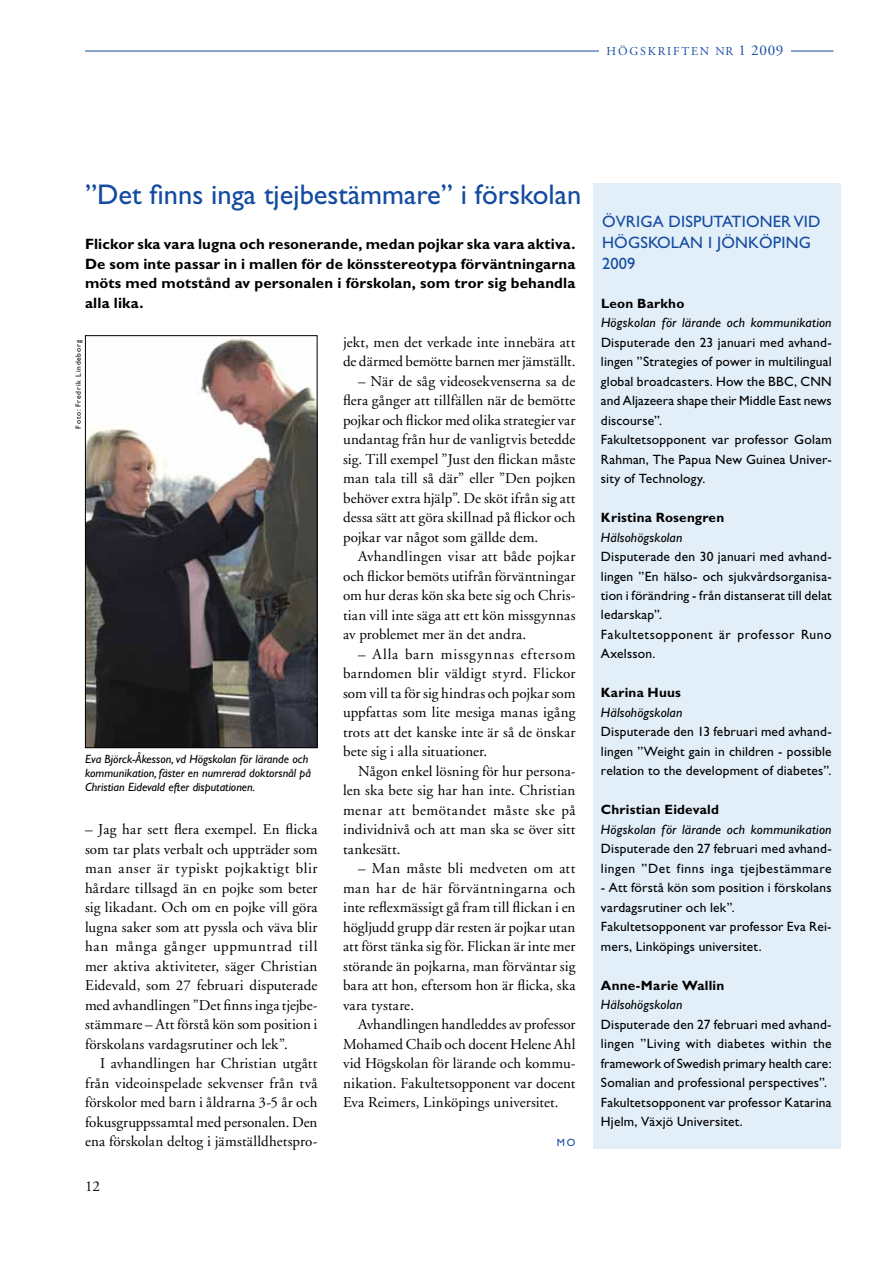
<style>
.page{position:relative;width:893px;height:1263px;background:#fff}
.page>*{position:absolute;margin:0;border:0;box-sizing:border-box;transform-origin:0 0}
.t1{font:28.5px "Gill Sans";color:#144ba0}
.t2{font:16.5px/21px "Gill Sans";letter-spacing:.01em;color:#144ba0}
.t3{font:15px/19.5px "Adobe Garamond";letter-spacing:.005em;color:#000;text-align:justify}
.t4{font:700 15px/19.5px "Gill Sans";letter-spacing:.01em;color:#000;text-align:justify}
.t5{font:13.5px/19.5px "Gill Sans";letter-spacing:.015em;color:#000}
.t6{font:italic 13.5px "Gill Sans";letter-spacing:.015em;color:#000}
.t7{font:700 13.5px "Gill Sans";letter-spacing:.015em;color:#000}
.t8{font:13.5px/19.5px "Gill Sans";letter-spacing:.04em;color:#000}
.t9{font:italic 12px/14.4px "Gill Sans";color:#000}
.t10{font:12px "Adobe Garamond";letter-spacing:.15em;color:#144ba0}
.t11{font:10.5px "Gill Sans";color:#144ba0}
.t12{font:7.5px "Gill Sans";letter-spacing:.1em;color:#000}
.s1{font-size:15px}
</style>
<div class="page">
<hr style="left:85px;top:51px;width:748px;height:1px;background:#144ba0">
<div style="left:599px;top:44px;width:192px;height:20px;background:#fff"></div>
<div style="left:593px;top:183px;width:248px;height:965px;background:#e2eff9"></div>
<img style="left:87px;top:337px;width:228px;height:409px">
<div style="left:85px;top:335px;width:232px;height:413px;border:1px solid #000"></div>
<p class="t10" style="left:607px;top:44px;width:178px">HÖGSKRIFTEN NR <span class="s1">1 2009</span></p>
<h1 class="t1" style="left:85px;top:178px;width:498px">”Det finns inga tjejbestämmare” i förskolan</h1>
<p class="t4" style="left:85px;top:234px;width:492px">Flickor ska vara lugna och resonerande, medan pojkar ska vara aktiva.<br>De som inte passar in i mallen för de könsstereotypa förväntningarna möts med motstånd av personalen i förskolan, som tror sig behandla alla lika.</p>
<p class="t12" style="left:74px;top:428px;width:90px;rotate:-90deg">Foto: Fredrik Lindeborg</p>
<p class="t9" style="left:85px;top:751px;width:227px">Eva Björck-Åkesson, vd Högskolan för lärande och kommunikation, fäster en numrerad doktorsnål på<br>Christian Eidevald efter disputationen.</p>
<p class="t3" style="left:85px;top:820px;width:234px">– Jag har sett flera exempel. En flicka som tar plats verbalt och uppträder som man anser är typiskt pojkaktigt blir hårdare tillsagd än en pojke som beter sig likadant. Och om en pojke vill göra lugna saker som att pyssla och väva blir han många gånger uppmuntrad till mer aktiva aktiviteter, säger Christian Eidevald, som 27 februari disputerade med avhandlingen ”Det finns inga tjejbe&shy;stämmare – Att förstå kön som position i förskolans vardagsrutiner och lek”.</p>
<p class="t3" style="left:85px;top:1054px;width:234px;text-indent:15px">I avhandlingen har Christian utgått från videoinspelade sekvenser från två förskolor med barn i åldrarna 3-5 år och fokusgruppssamtal med personalen. Den ena förskolan deltog i jämställdhetspro-</p>
<p class="t3" style="left:85px;top:1177px;width:16px">12</p>
<p class="t3" style="left:343px;top:332px;width:234px">jekt, men det verkade inte innebära att de därmed bemötte barnen mer jämställt.</p>
<p class="t3" style="left:343px;top:371px;width:234px;text-indent:15px">– När de såg videosekvenserna sa de flera gånger att tillfällen när de bemötte pojkar och flickor med olika strategier var undantag från hur de vanligtvis betedde sig. Till exempel ”Just den flickan måste man tala till så där” eller ”Den pojken behöver extra hjälp”. De sköt ifrån sig att dessa sätt att göra skillnad på flickor och pojkar var något som gällde dem.</p>
<p class="t3" style="left:343px;top:547px;width:234px;text-indent:15px">Avhandlingen visar att både pojkar och flickor bemöts utifrån förväntningar om hur deras kön ska bete sig och Chris&shy;tian vill inte säga att ett kön missgynnas av problemet mer än det andra.</p>
<p class="t3" style="left:343px;top:644px;width:234px;text-indent:15px">– Alla barn missgynnas eftersom barndomen blir väldigt styrd. Flickor som vill ta för sig hindras och pojkar som uppfattas som lite mesiga manas igång trots att det kanske inte är så de önskar bete sig i alla situationer.</p>
<p class="t3" style="left:343px;top:761px;width:234px;text-indent:15px">Någon enkel lösning för hur persona&shy;len ska bete sig har han inte. Christian menar att bemötandet måste ske på individnivå och att man ska se över sitt tankesätt.</p>
<p class="t3" style="left:343px;top:859px;width:234px;text-indent:15px">– Man måste bli medveten om att man har de här förväntningarna och inte reflexmässigt gå fram till flickan i en högljudd grupp där resten är pojkar utan att först tänka sig för. Flickan är inte mer störande än pojkarna, man förväntar sig bara att hon, eftersom hon är flicka, ska vara tystare.</p>
<p class="t3" style="left:343px;top:1015px;width:234px;text-indent:15px">Avhandlingen handleddes av professor Mohamed Chaib och docent Helene Ahl vid Högskolan för lärande och kommu&shy;nikation. Fakultetsopponent var docent Eva Reimers, Linköpings universitet.</p>
<p class="t11" style="left:557px;top:1136px;width:20px">MO</p>
<p class="t2" style="left:602px;top:211px;width:220px">Övriga disputation er vid<br>Högskolan i Jön köping<br>2009</p>
<p class="t7" style="left:601px;top:295px;width:85px">Leon Barkho</p>
<p class="t6" style="left:601px;top:315px;width:232px">Högskolan för lärande och kommunikation</p>
<p class="t5" style="left:601px;top:332px;width:232px">Disputerade den 23 januari med avhand&shy;lingen ”Strategies of power in multilingual global broadcasters. How the BBC , C NN and Aljazeera shape their M iddle East news discourse”.<br>Fakultetsopponent var professor G olam Rahman, The Papua New G uinea U niver&shy;sity of Technology.</p>
<p class="t7" style="left:601px;top:509px;width:125px">Kristina Rosengren</p>
<p class="t6" style="left:601px;top:529px;width:83px">Hälsohögskolan</p>
<p class="t5" style="left:601px;top:547px;width:232px">Disputerade den 30 januari med avhand&shy;lingen ”En hälso- och sjukvårdsorganisa&shy;tion i förändring - från distanserat till delat ledarskap”.<br>Fakultetsopponent är professor Runo<br>Axelsson.</p>
<p class="t7" style="left:601px;top:685px;width:82px">Karina Huus</p>
<p class="t6" style="left:601px;top:705px;width:83px">Hälsohögskolan</p>
<p class="t5" style="left:601px;top:722px;width:232px;text-align:justify">Disputerade den 13 februari med avhand&shy;lingen ”Weight gain in children - possible relation to the development of diabetes”.</p>
<p class="t7" style="left:601px;top:802px;width:120px">Christian Eidevald</p>
<p class="t6" style="left:601px;top:822px;width:232px">Högskolan för lärande och kommunikation</p>
<p class="t8" style="left:601px;top:839px;width:232px">Disputerade den 27 februari med avhand&shy;lingen ”Det finns inga tjejbestämmare</p>
<p class="t5" style="left:601px;top:878px;width:232px">- Att förstå kön som position i förskolans vardagsrutiner och lek”.<br>Fakultetsopponent var professor Eva Rei&shy;mers, Linköpings universitet.</p>
<p class="t7" style="left:601px;top:977px;width:125px">Anne-Marie Wallin</p>
<p class="t6" style="left:601px;top:997px;width:83px">Hälsohögskolan</p>
<p class="t5" style="left:601px;top:1015px;width:232px">Disputerade den 27 februari med avhand&shy;lingen ”Living with diabetes within the framework of Swedish primary health care:<br>Somalian and professional perspectives”.<br>Fakultetsopponent var professor Katarina Hjelm, Växjö U niversitet.</p>
</div>
